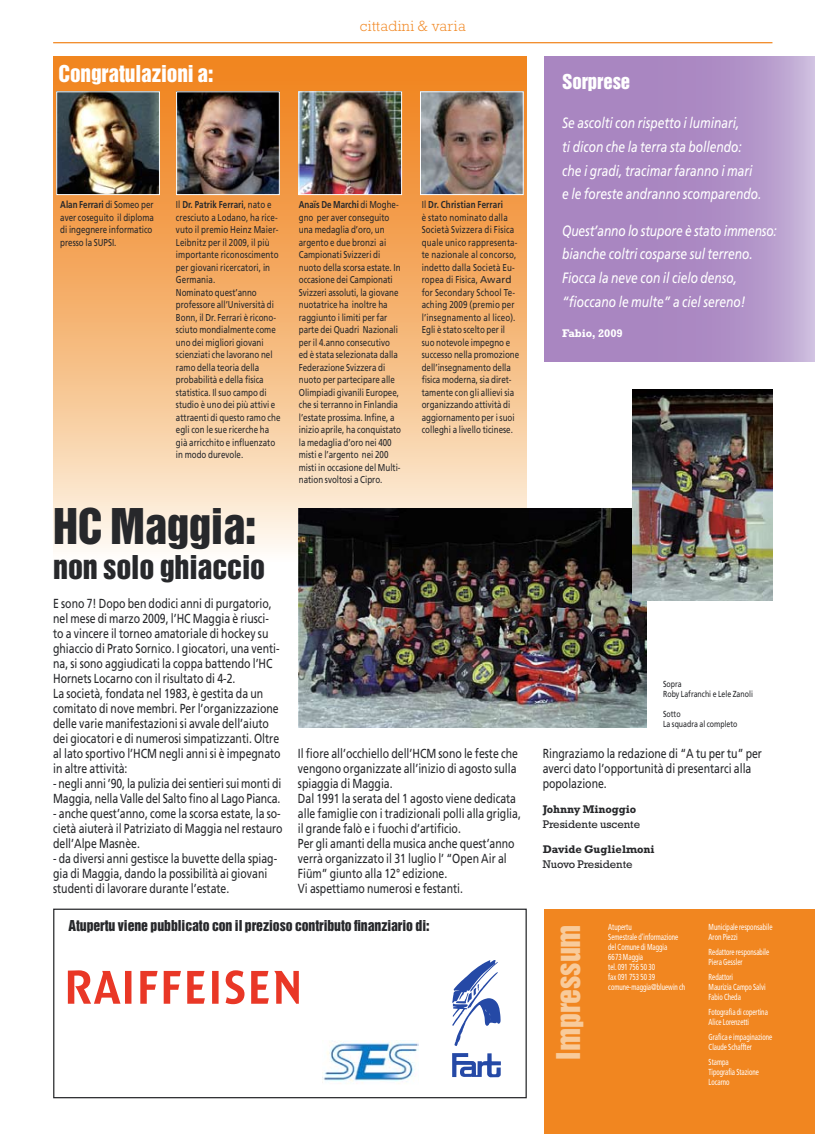
<style>
.page{position:relative;width:815px;height:1134px;background:#fff}
.page>*{position:absolute;margin:0;border:0;box-sizing:border-box;transform-origin:0 0}
.t1{font:45px "Helvetica Inserat LT Std";letter-spacing:-.01em;color:#27282b}
.t2{font:30px "Helvetica Inserat LT Std";letter-spacing:-.005em;color:#27282b}
.t3{font:30px "Helvetica Inserat LT Std";letter-spacing:-.005em;color:#f8cb9b}
.t4{font:21.25px "Helvetica Inserat LT Std";letter-spacing:-.005em;color:#fff}
.t5{font:18.75px "Helvetica Inserat LT Std";letter-spacing:-.005em;color:#fff}
.t6{font:italic 15px/23.8px "Frutiger LT Std";color:#fff;scale:.8 1}
.t7{font:300 15px "Rockwell Std";letter-spacing:.025em;color:#f18620}
.t8{font:13.75px "Helvetica Inserat LT Std";letter-spacing:-.005em;color:#27282b}
.t9{font:13.12px/15px "Frutiger LT Std";color:#27282b;scale:.8 1}
.t10{font:11.25px "Rockwell Std";color:#27282b}
.t11{font:700 11.25px "Rockwell Std";color:#27282b}
.t12{font:700 11.25px "Rockwell Std";color:#fff}
.t13{font:10px/12.5px "Frutiger LT Std";color:#27282b;scale:.8 1}
.t14{font:condensed 8.75px/10px "Frutiger LT Std";color:#fff;scale:.8 1}
.t15{font:8.75px/10px "Frutiger LT Std";color:#27282b;scale:.8 1}
.s1{font-weight:700}
</style>
<div class="page">
<svg style="left:53px;top:57px;width:474px;height:506px;background:#f6bb81"></svg>
<hr style="left:53px;top:42px;width:719px;height:1px;background:#f18620">
<svg style="left:544px;top:57px;width:271px;height:304px;background:#af8fc6"></svg>
<img style="left:301px;top:94px;width:99px;height:99px">
<div style="left:299px;top:92px;width:103px;height:103px;border:1px solid #fff"></div>
<img style="left:178px;top:94px;width:100px;height:99px">
<div style="left:176px;top:92px;width:104px;height:103px;border:1px solid #fff"></div>
<img style="left:58px;top:94px;width:100px;height:99px">
<div style="left:56px;top:92px;width:104px;height:103px;border:1px solid #fff"></div>
<img style="left:422px;top:94px;width:100px;height:99px">
<div style="left:420px;top:92px;width:104px;height:103px;border:1px solid #fff"></div>
<div style="left:544px;top:909px;width:271px;height:225px;background:#f18620"></div>
<div style="left:53px;top:909px;width:474px;height:189px;border:1px solid #27282b"></div>
<svg style="left:68px;top:970px;width:231px;height:34px"></svg>
<img style="left:322px;top:1040px;width:96px;height:44px">
<svg style="left:452px;top:1053px;width:49px;height:24px"></svg>
<svg style="left:452px;top:960px;width:49px;height:86px"></svg>
<img style="left:299px;top:508px;width:348px;height:219px">
<img style="left:633px;top:390px;width:139px;height:210px">
<h3 class="t4" style="left:58px;top:61px;width:157px">Congratulazioni a:</h3>
<h3 class="t7" style="left:360px;top:18px;width:107px">cittadini &amp; varia</h3>
<p class="t13" style="left:60px;top:199px;width:119px"><span class="s1">Alan Ferrari</span> di Someo per aver coseguito il diploma di ingegnere informatico presso la SUPSI.</p>
<p class="t13" style="left:176px;top:199px;width:132px">Il <span class="s1">Dr. Patrik Ferrari</span>, nato e cresciuto a Lodano, ha rice&shy;vuto il premio Heinz Maier-<br>Leibnitz per il 2009, il più importante riconoscimento per giovani ricercatori, in<br>Germania.<br>Nominato quest’anno professore all’Università di<br>Bonn, il Dr. Ferrari è ricono&shy;sciuto mondialmente come uno dei migliori giovani scienziati che lavorano nel ramo della teoria della probabilità e della fisica statistica. Il suo campo di studio è uno dei più attivi e attraenti di questo ramo che egli con le sue ricerche ha già arricchito e influenzato in modo durevole.</p>
<p class="t13" style="left:299px;top:199px;width:129px"><span class="s1">Anaïs De Marchi</span> di Moghe&shy;gno per aver conseguito una medaglia d’oro, un argento e due bronzi ai<br>Campionati Svizzeri di nuoto della scorsa estate. In occasione dei Campionati<br>Svizzeri assoluti, la giovane nuotatrice ha inoltre ha raggiunto i limiti per far parte dei Quadri Nazionali per il 4.anno consecutivo ed è stata selezionata dalla<br>Federazione Svizzera di nuoto per partecipare alle<br>Olimpiadi givanili Europee, che si terranno in Finlandia l’estate prossima. Infine, a inizio aprile, ha conquistato la medaglia d’oro nei 400 misti e l’argento nei 200 misti in occasione del Multi&shy;nation svoltosi a Cipro.</p>
<p class="t13" style="left:422px;top:199px;width:123px">Il <span class="s1">Dr. Christian Ferrari<br></span>è stato nominato dalla<br>Società Svizzera di Fisica quale unico rappresenta&shy;te nazionale al concorso, indetto dalla Società Eu&shy;ropea di Fisica, Award for Secondary School Te&shy;aching 2009 (premio per l’insegnamento al liceo).<br>Egli è stato scelto per il suo notevole impegno e successo nella promozione dell’insegnamento della fisica moderna, sia diret&shy;tamente con gli allievi sia organizzando attività di aggiornamento per i suoi colleghi a livello ticinese.</p>
<h1 class="t1" style="left:53px;top:499px;width:205px">HC Maggia:</h1>
<h2 class="t2" style="left:53px;top:549px;width:214px">non solo ghiaccio</h2>
<h3 class="t5" style="left:562px;top:71px;width:70px">Sorprese</h3>
<h3 class="t6" style="left:562px;top:111px;width:251px">Se ascolti con rispetto i luminari,<br>ti dicon che la terra sta bollendo: che i gradi, tracimar faranno i mari e le foreste andranno scomparendo.</h3>
<h3 class="t6" style="left:562px;top:219px;width:270px">Quest’anno lo stupore è stato immenso: bianche coltri cosparse sul terreno.<br>Fiocca la neve con il cielo denso, “fioccano le multe” a ciel sereno!</h3>
<p class="t12" style="left:562px;top:326px;width:62px">Fabio, 2009</p>
<p class="t9" style="left:53px;top:595px;width:286px">E sono 7! Dopo ben dodici anni di purgatorio, nel mese di marzo 2009, l’HC Maggia è riusci&shy;to a vincere il torneo amatoriale di hockey su ghiaccio di Prato Sornico. I giocatori, una venti&shy;na, si sono aggiudicati la coppa battendo l’HC Hornets Locarno con il risultato di 4-2.<br>La società, fondata nel 1983, è gestita da un comitato di nove membri. Per l’organizzazione delle varie manifestazioni si avvale dell’aiuto dei giocatori e di numerosi simpatizzanti. Oltre al lato sportivo l’HCM negli anni si è impegnato in altre attività:</p>
<h3 class="t9" style="left:53px;top:776px;width:287px">- negli anni ’90, la pulizia dei sentieri sui monti di<br>Maggia, nella Valle del Salto fino al Lago Pianca.</h3>
<h3 class="t9" style="left:53px;top:806px;width:288px">- anche quest’anno, come la scorsa estate, la so&shy;cietà aiuterà il Patriziato di Maggia nel restauro dell’Alpe Masnèe.</h3>
<h3 class="t9" style="left:53px;top:851px;width:282px">- da diversi anni gestisce la buvette della spiag&shy;gia di Maggia, dando la possibilità ai giovani studenti di lavorare durante l’estate.</h3>
<p class="t15" style="left:663px;top:679px;width:114px">Sopra<br>Roby Lafranchi e Lele Zanoli</p>
<p class="t15" style="left:663px;top:709px;width:94px">Sotto<br>La squadra al completo</p>
<p class="t9" style="left:298px;top:746px;width:280px">Il fiore all’occhiello dell’HCM sono le feste che vengono organizzate all’inizio di agosto sulla spiaggia di Maggia.<br>Dal 1991 la serata del 1 agosto viene dedicata alle famiglie con i tradizionali polli alla griglia, il grande falò e i fuochi d’artificio.<br>Per gli amanti della musica anche quest’anno verrà organizzato il 31 luglio l’ “Open Air al Fiüm” giunto alla 12° edizione.<br>Vi aspettiamo numerosi e festanti.</p>
<h3 class="t9" style="left:543px;top:746px;width:276px">Ringraziamo la redazione di “A tu per tu” per averci dato l’opportunità di presentarci alla popolazione.</h3>
<p class="t11" style="left:543px;top:802px;width:95px">Johnny Minoggio</p>
<p class="t10" style="left:543px;top:817px;width:99px">Presidente uscente</p>
<p class="t11" style="left:543px;top:842px;width:113px">Davide Guglielmoni</p>
<p class="t10" style="left:543px;top:857px;width:91px">Nuovo Presidente</p>
<h3 class="t8" style="left:69px;top:918px;width:362px">Atupertu viene pubblicato con il prezioso contributo finanziario di:</h3>
<h2 class="t3" style="left:550px;top:1060px;width:137px;rotate:-90deg">Impressum</h2>
<p class="t14" style="left:608px;top:922px;width:98px">Atupertu<br>Semestrale d’informazione del Comune di Maggia<br>6673 Maggia<br>tel. 091 756 50 30<br>fax 091 753 50 39 comune-maggia@bluewin ch</p>
<p class="t14" style="left:709px;top:922px;width:81px">Municipale responsabile<br>Aron Piezzi</p>
<p class="t14" style="left:709px;top:947px;width:77px">Redattore responsabile<br>Piera Gessler</p>
<p class="t14" style="left:709px;top:972px;width:73px">Redattori<br>Maurizia Campo Salvi<br>Fabio Cheda</p>
<p class="t14" style="left:709px;top:1007px;width:76px">Fotografia di copertina<br>Alice Lorenzetti</p>
<p class="t14" style="left:709px;top:1032px;width:81px">Grafica e impaginazione<br>Claude Schaffter</p>
<p class="t14" style="left:709px;top:1057px;width:64px">Stampa<br>Tipografia Stazione<br>Locarno</p>
</div>
